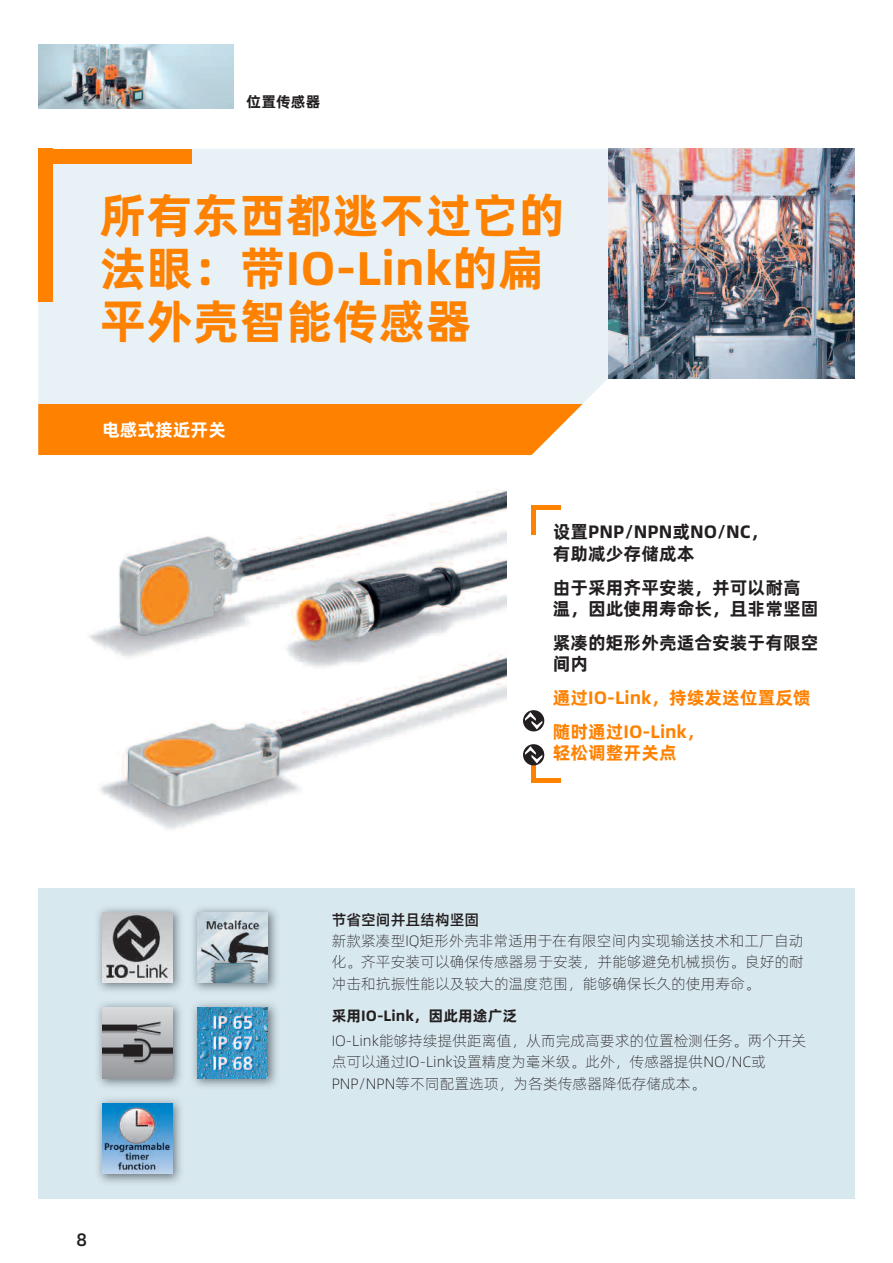
<style>
.page{position:relative;width:893px;height:1263px;background:#fff}
.page>*{position:absolute;margin:0;border:0;box-sizing:border-box;transform-origin:0 0}
.t1{font:47.25px/53.1px "Alibaba Pu Hui Ti B";color:#ff8100}
.t2{font:18px/21.3px "Alibaba Pu Hui Ti B";color:#231f20}
.t3{font:18px/34px "Alibaba Pu Hui Ti B";color:#ff8100}
.t4{font:18px "Alibaba Pu Hui Ti B";color:#fff}
.t5{font:18px "Alibaba Pu Hui Ti M";color:#231f20}
.t6{font:15px/21.3px "Alibaba Pu Hui Ti L";color:#231f20;text-align:justify}
.t7{font:15px "Alibaba Pu Hui Ti B";color:#231f20}
.t8{font:15px "Alibaba Pu Hui Ti M";color:#231f20}
</style>
<div class="page">
<img style="left:38px;top:489px;width:468px;height:400px">
<div style="left:38px;top:889px;width:817px;height:310px;background:#d8e8ef"></div>
<div style="left:38px;top:149px;width:570px;height:255px;background:#e8f1f5"></div>
<img style="left:608px;top:149px;width:247px;height:229px">
<div style="left:38px;top:404px;width:545px;height:51px;background:#ff8100"></div>
<div style="left:38px;top:149px;width:153px;height:15px;background:#ff8100"></div>
<div style="left:38px;top:149px;width:15px;height:153px;background:#ff8100"></div>
<img style="left:98px;top:908px;width:179px;height:179px">
<img style="left:102px;top:912px;width:70px;height:70px">
<img style="left:188px;top:908px;width:1px;height:179px">
<img style="left:198px;top:912px;width:70px;height:70px">
<img style="left:102px;top:1008px;width:70px;height:70px">
<img style="left:189px;top:998px;width:88px;height:1px">
<img style="left:198px;top:1008px;width:70px;height:70px">
<img style="left:98px;top:1099px;width:83px;height:84px">
<img style="left:102px;top:1103px;width:70px;height:71px">
<hr style="left:531px;top:505px;width:30px;height:4px;background:#ff8100">
<div style="left:531px;top:505px;width:5px;height:30px;background:#ff8100"></div>
<hr style="left:531px;top:778px;width:30px;height:4px;background:#ff8100">
<div style="left:531px;top:753px;width:5px;height:29px;background:#ff8100"></div>
<img style="left:38px;top:45px;width:196px;height:63px">
<svg style="left:523px;top:710px;width:21px;height:21px"></svg>
<svg style="left:525px;top:712px;width:17px;height:17px"></svg>
<svg style="left:523px;top:744px;width:21px;height:21px"></svg>
<svg style="left:525px;top:746px;width:17px;height:17px"></svg>
<p class="t7" style="left:247px;top:91px;width:75px">位置传感器</p>
<h1 class="t1" style="left:100px;top:188px;width:466px">所有东西都逃不过它的法眼：带IO-Link的扁平外壳智能传感器</h1>
<p class="t4" style="left:102px;top:417px;width:125px">电感式接近开关</p>
<p class="t2" style="left:553px;top:521px;width:217px">设置PNP/NPN或NO/NC，有助减少存储成本</p>
<p class="t2" style="left:553px;top:576px;width:267px">由于采用齐平安装，并可以耐高温，因此使用寿命长，且非常坚固</p>
<p class="t2" style="left:553px;top:632px;width:267px">紧凑的矩形外壳适合安装于有限空间内</p>
<p class="t3" style="left:553px;top:681px;width:260px">通过IO-Link，持续发送位置反馈随时通过IO-Link，</p>
<p class="t3" style="left:553px;top:736px;width:125px">轻松调整开关点</p>
<p class="t5" style="left:77px;top:1227px;width:12px">8</p>
<p class="t8" style="left:332px;top:909px;width:149px">节省空间并且结构坚固</p>
<p class="t6" style="left:332px;top:930px;width:474px">新款紧凑型IQ矩形外壳非常适用于在有限空间内实现输送技术和工厂自动化。齐平安装可以确保传感器易于安装，并能够避免机械损伤。良好的耐冲击和抗振性能以及较大的温度范围，能够确保长久的使用寿命。</p>
<p class="t7" style="left:332px;top:1005px;width:187px">采用IO-Link，因此用途广泛</p>
<p class="t6" style="left:332px;top:1030px;width:477px;text-align:left">IO-Link能够持续提供距离值，从而完成高要求的位置检测任务。两个开关点可以通过IO-Link设置精度为毫米级。此外，传感器提供NO/NC或<br>PNP/NPN等不同配置选项，为各类传感器降低存储成本。</p>
</div>
